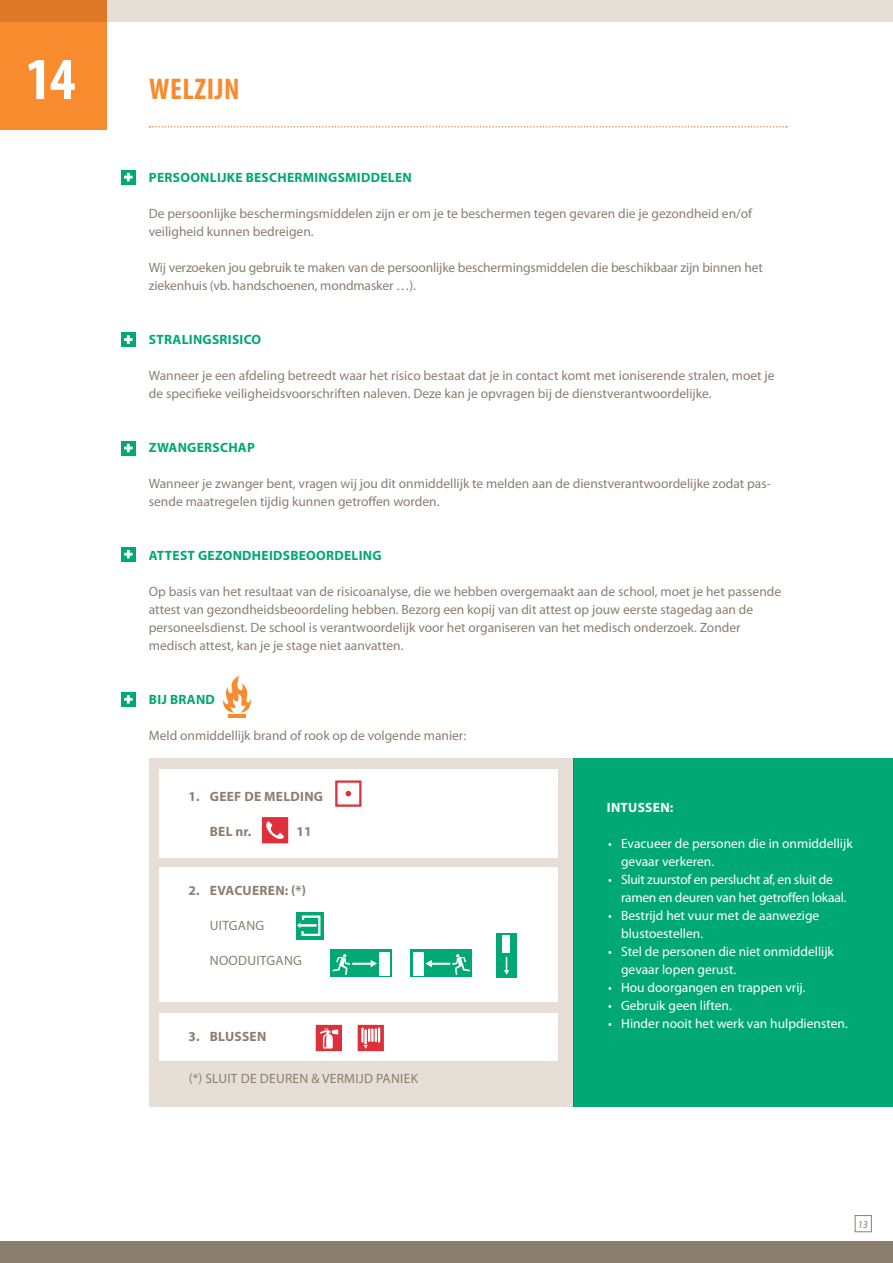
<style>
.page{position:relative;width:893px;height:1263px;background:#fff}
.page>*{position:absolute;margin:0;border:0;box-sizing:border-box;transform-origin:0 0}
.t1{font:700 condensed 30px "Myriad Pro";letter-spacing:.02em;color:#f88b2d}
.t2{font:13.5px/18px "Myriad Pro";color:#8b7e6f}
.t3{font:13.5px/18px "Myriad Pro";color:#fff}
.t4{font:700 13.5px "Myriad Pro";letter-spacing:.02em;color:#00a874}
.t5{font:13.5px/18px "Myriad Pro";letter-spacing:-.02em;color:#fff}
.t6{font:13.5px "Myriad Pro";letter-spacing:.02em;color:#8b7e6f}
.t7{font:700 13.5px "Myriad Pro";letter-spacing:.02em;color:#8b7e6f}
.t8{font:700 13.5px "Myriad Pro";letter-spacing:.02em;color:#fff}
.t9{font:italic 10.5px "Myriad Pro";color:#8b7e6f}
.s1{font-size:60px;color:#fff}
</style>
<div class="page">
<div style="left:855px;top:1215px;width:17px;height:17px;border:1px solid #8b7e6f"></div>
<div style="left:0;top:1242px;width:893px;height:21px;background:#8b7e6f"></div>
<div style="left:0;top:0;width:893px;height:21px;background:#e6dfd8"></div>
<div style="left:0;top:0;width:106px;height:130px;background:linear-gradient(to bottom,#ea8129,#fe8f2f)"></div>
<div style="left:121px;top:170px;width:14px;height:14px;background:#00a874"></div>
<svg style="left:124px;top:173px;width:9px;height:8px"></svg>
<div style="left:121px;top:332px;width:14px;height:15px;background:#00a874"></div>
<svg style="left:124px;top:335px;width:9px;height:9px"></svg>
<div style="left:121px;top:441px;width:14px;height:14px;background:#00a874"></div>
<svg style="left:124px;top:444px;width:9px;height:8px"></svg>
<div style="left:121px;top:547px;width:14px;height:14px;background:#00a874"></div>
<svg style="left:124px;top:550px;width:9px;height:8px"></svg>
<div style="left:121px;top:692px;width:14px;height:14px;background:#00a874"></div>
<svg style="left:124px;top:695px;width:9px;height:9px"></svg>
<svg style="left:150px;top:126px;width:637px;height:2px"></svg>
<svg style="left:223px;top:676px;width:28px;height:37px"></svg>
<hr style="left:229px;top:715px;width:17px;height:3px;background:#f88b2d">
<div style="left:149px;top:758px;width:424px;height:348px;background:#e6dfd8"></div>
<div style="left:160px;top:770px;width:398px;height:88px;background:#fff"></div>
<div style="left:160px;top:867px;width:398px;height:135px;background:#fff"></div>
<div style="left:160px;top:1013px;width:398px;height:48px;background:#fff"></div>
<div style="left:335px;top:780px;width:26px;height:27px;border:2px solid #dd303a"></div>
<svg style="left:358px;top:1025px;width:26px;height:26px"></svg>
<div style="left:316px;top:1025px;width:26px;height:26px;background:#dd303a"></div>
<svg style="left:346px;top:791px;width:5px;height:5px"></svg>
<svg style="left:361px;top:1027px;width:19px;height:21px"></svg>
<svg style="left:320px;top:1028px;width:18px;height:20px"></svg>
<div style="left:497px;top:933px;width:20px;height:44px;background:#00a874"></div>
<svg style="left:504px;top:957px;width:5px;height:18px"></svg>
<div style="left:502px;top:935px;width:8px;height:18px;background:#fff"></div>
<div style="left:262px;top:817px;width:26px;height:26px;background:#dd303a;border:2px solid #dd303a"></div>
<svg style="left:263px;top:821px;width:21px;height:21px"></svg>
<div style="left:296px;top:912px;width:27px;height:28px;background:#00a874"></div>
<svg style="left:297px;top:915px;width:24px;height:21px"></svg>
<div style="left:573px;top:758px;width:320px;height:348px;background:#00a874"></div>
<div style="left:410px;top:949px;width:62px;height:28px;background:#00a874"></div>
<div style="left:413px;top:952px;width:11px;height:24px;background:#fff"></div>
<svg style="left:425px;top:954px;width:45px;height:21px"></svg>
<div style="left:331px;top:949px;width:61px;height:28px;background:#00a874"></div>
<div style="left:379px;top:952px;width:11px;height:24px;background:#fff"></div>
<svg style="left:333px;top:954px;width:44px;height:21px"></svg>
<h1 class="t1" style="left:26px;top:70px;width:216px"><span class="s1">14</span> WELZIJN</h1>
<p class="t4" style="left:149px;top:168px;width:264px">PERSOONLIJKE BESCHERMINGSMIDDELEN</p>
<p class="t2" style="left:149px;top:204px;width:605px">De persoonlijke beschermingsmiddelen zijn er om je te beschermen tegen gevaren die je gezondheid en/of veiligheid kunnen bedreigen.</p>
<p class="t2" style="left:149px;top:258px;width:615px">Wij verzoeken jou gebruik te maken van de persoonlijke beschermingsmiddelen die beschikbaar zijn binnen het ziekenhuis (vb. handschoenen, mondmasker …).</p>
<p class="t4" style="left:149px;top:330px;width:114px">STRALINGSRISICO</p>
<p class="t2" style="left:149px;top:366px;width:627px">Wanneer je een afdeling betreedt waar het risico bestaat dat je in contact komt met ioniserende stralen, moet je de specifieke veiligheidsvoorschriften naleven. Deze kan je opvragen bij de dienstverantwoordelijke.</p>
<p class="t4" style="left:149px;top:438px;width:107px">ZWANGERSCHAP</p>
<p class="t2" style="left:149px;top:474px;width:623px">Wanneer je zwanger bent, vragen wij jou dit onmiddellijk te melden aan de dienstverantwoordelijke zodat pas&shy;sende maatregelen tijdig kunnen getroffen worden.</p>
<p class="t4" style="left:149px;top:546px;width:234px">ATTEST GEZONDHEIDSBEOORDELING</p>
<p class="t2" style="left:149px;top:582px;width:634px">Op basis van het resultaat van de risicoanalyse, die we hebben overgemaakt aan de school, moet je het passende attest van gezondheidsbeoordeling hebben. Bezorg een kopij van dit attest op jouw eerste stagedag aan de personeelsdienst. De school is verantwoordelijk voor het organiseren van het medisch onderzoek. Zonder medisch attest, kan je je stage niet aanvatten.</p>
<p class="t4" style="left:149px;top:690px;width:68px">BIJ BRAND</p>
<p class="t2" style="left:149px;top:726px;width:319px">Meld onmiddellijk brand of rook op de volgende manier:</p>
<p class="t7" style="left:189px;top:788px;width:136px">1. GEEF DE MELDING</p>
<p class="t7" style="left:210px;top:823px;width:43px">BEL nr.</p>
<p class="t7" style="left:297px;top:823px;width:16px">11</p>
<p class="t7" style="left:189px;top:881px;width:119px">2. EVACUEREN: (*)</p>
<p class="t6" style="left:210px;top:917px;width:56px">UITGANG</p>
<p class="t6" style="left:210px;top:952px;width:94px">NOODUITGANG</p>
<p class="t7" style="left:189px;top:1028px;width:79px">3. BLUSSEN</p>
<p class="t6" style="left:189px;top:1070px;width:231px">(*) SLUIT DE DEUREN &amp; VERMIJD PANIEK</p>
<p class="t8" style="left:607px;top:798px;width:68px">INTUSSEN:</p>
<p class="t3" style="left:621px;top:834px;width:233px;text-indent:-13px">• Evacueer de personen die in onmiddellijk gevaar verkeren.</p>
<p class="t5" style="left:621px;top:870px;width:227px;text-indent:-13px">• Sluit zuurstof en perslucht af, en sluit de ramen en deuren van het getroffen lokaal.</p>
<p class="t3" style="left:621px;top:906px;width:200px;text-indent:-13px">• Bestrijd het vuur met de aanwezige blustoestellen.</p>
<p class="t3" style="left:621px;top:942px;width:214px;text-indent:-13px">• Stel de personen die niet onmiddellijk gevaar lopen gerust.</p>
<p class="t3" style="left:608px;top:978px;width:199px">• Hou doorgangen en trappen vrij.</p>
<p class="t3" style="left:608px;top:996px;width:125px">• Gebruik geen liften.</p>
<p class="t3" style="left:608px;top:1014px;width:241px">• Hinder nooit het werk van hulpdiensten.</p>
<p class="t9" style="left:858px;top:1218px;width:12px">13</p>
</div>
